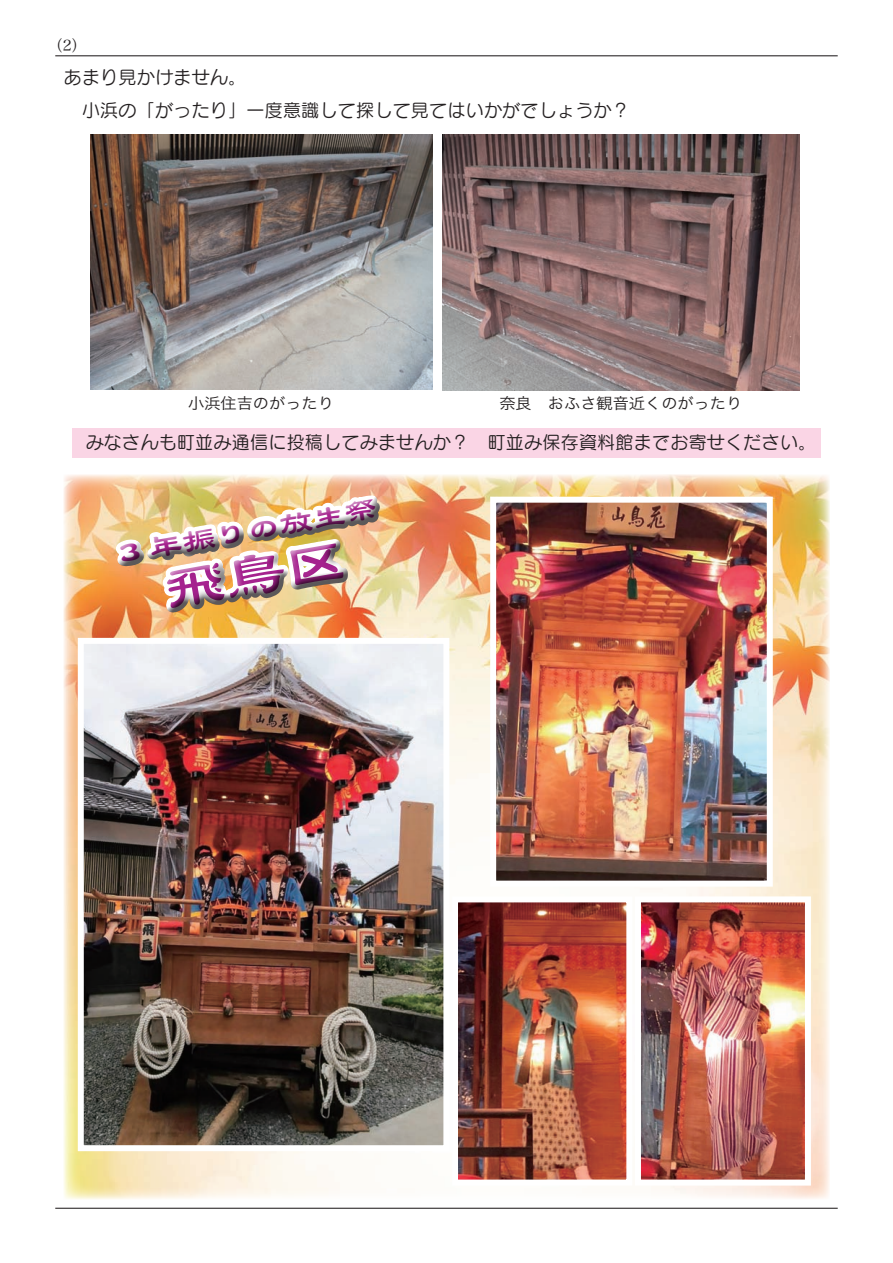
<style>
.page{position:relative;width:893px;height:1263px;background:#fff}
.page>*{position:absolute;margin:0;border:0;box-sizing:border-box;transform-origin:0 0}
.t1{font:31.35px "DFTF Lei Sho Std W5";color:#a5228e;scale:1.05 1}
.t2{font:18px "Seurat CID M";letter-spacing:.015em;color:#231f20}
.t3{font:15.45px "Hira Kaku Pro W3";color:#231f20;scale:1.05 1}
.t4{font:15px "Hira Min Pro W3";color:#231f20}
</style>
<div class="page">
<hr style="left:55px;top:1208px;width:783px;height:1px;background:#231f20">
<hr style="left:55px;top:55px;width:783px;height:1px;background:#231f20">
<img style="left:64px;top:475px;width:765px;height:724px">
<div style="left:72px;top:428px;width:749px;height:29px;background:#fad5e5"></div>
<img style="left:90px;top:135px;width:342px;height:255px">
<img style="left:442px;top:135px;width:357px;height:255px">
<img style="left:497px;top:504px;width:269px;height:376px">
<div style="left:490px;top:497px;width:283px;height:390px;border:6px solid #fff"></div>
<img style="left:85px;top:645px;width:357px;height:499px">
<div style="left:78px;top:638px;width:371px;height:513px;border:6px solid #fff"></div>
<img style="left:459px;top:903px;width:166px;height:275px">
<div style="left:452px;top:896px;width:180px;height:289px;border:6px solid #fff"></div>
<img style="left:642px;top:903px;width:162px;height:275px">
<div style="left:635px;top:896px;width:176px;height:289px;border:6px solid #fff"></div>
<img style="left:101px;top:474px;width:303px;height:179px">
<p class="t4" style="left:48px;top:33px;width:40px">（2）</p>
<p class="t2" style="left:64px;top:65px;width:184px">あまり見かけません。</p>
<p class="t2" style="left:64px;top:98px;width:568px">　小浜の「がったり」一度意識して探して見てはいかがでしょうか？</p>
<p class="t3" style="left:188px;top:390px;width:140px">小浜住吉のがったり</p>
<p class="t3" style="left:499px;top:390px;width:233px">奈良　おふさ観音近くのがったり</p>
<p class="t2" style="left:86px;top:431px;width:732px">みなさんも町並み通信に投稿してみませんか？　町並み保存資料館までお寄せください。</p>
<h1 class="t1" style="left:115px;top:538px;width:253px;rotate:-10deg">3 年振りの放生祭</h1>
</div>
